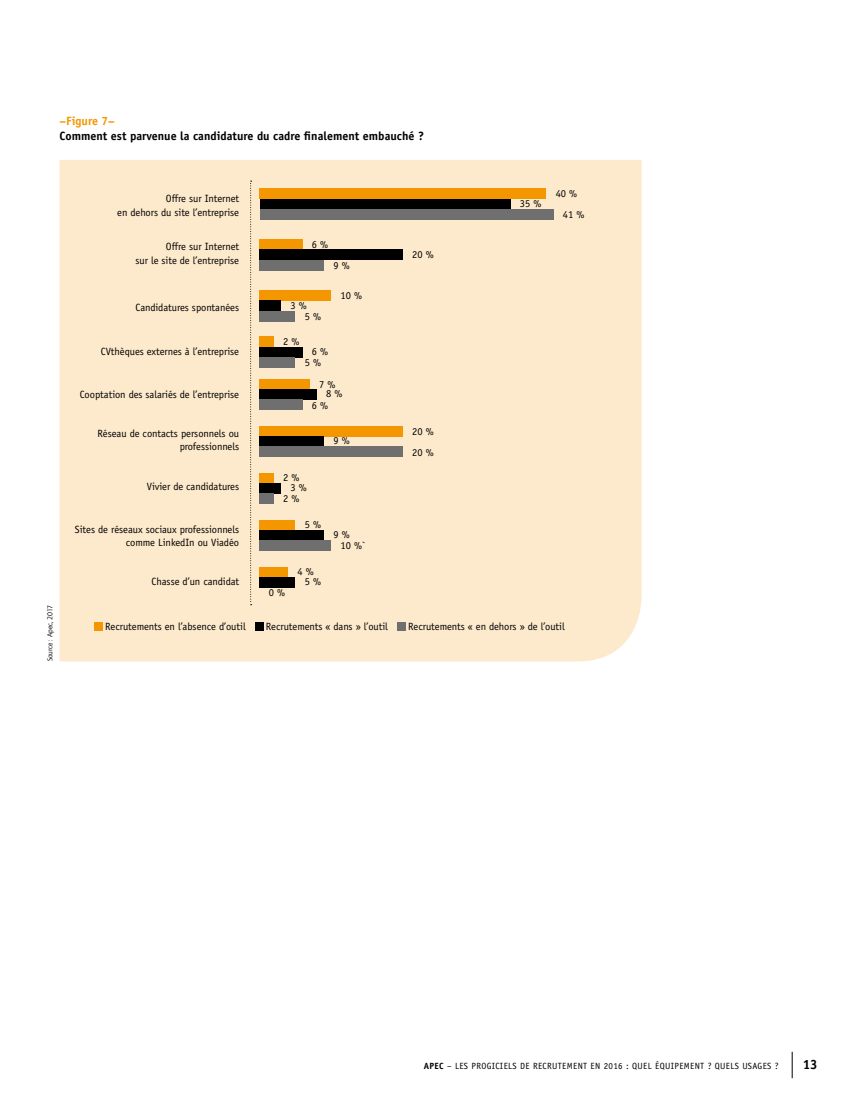
<style>
.page{position:relative;width:851px;height:1106px;background:#fff}
.page>*{position:absolute;margin:0;border:0;box-sizing:border-box;transform-origin:0 0}
.t1{font:700 13.5px "Officina Sans";color:#000}
.t2{font:700 12px "Officina Sans";color:#000}
.t3{font:700 12px "Officina Sans";color:#f49600}
.t4{font:10.5px/13.5px "Officina Sans";letter-spacing:-.005em;color:#000}
.t5{font:9px "Officina Sans";letter-spacing:.04em;color:#000}
.t6{font:7.5px "Quay Itc T";color:#000}
.s1{font-weight:700}
</style>
<div class="page">
<svg style="left:791px;top:1051px;width:1px;height:27px"></svg>
<div style="left:60px;top:160px;width:581px;height:501px;background:#fdeacc"></div>
<svg style="left:250px;top:181px;width:2px;height:424px"></svg>
<div style="left:259px;top:188px;width:287px;height:11px;background:#f49600"></div>
<div style="left:259px;top:199px;width:251px;height:10px;background:#000"></div>
<div style="left:259px;top:209px;width:294px;height:11px;background:#706f6f"></div>
<div style="left:259px;top:239px;width:43px;height:11px;background:#f49600"></div>
<div style="left:259px;top:249px;width:144px;height:11px;background:#000"></div>
<div style="left:259px;top:260px;width:65px;height:11px;background:#706f6f"></div>
<div style="left:259px;top:290px;width:72px;height:11px;background:#f49600"></div>
<div style="left:259px;top:300px;width:22px;height:11px;background:#000"></div>
<div style="left:259px;top:311px;width:36px;height:10px;background:#706f6f"></div>
<div style="left:259px;top:336px;width:15px;height:11px;background:#f49600"></div>
<div style="left:259px;top:347px;width:43px;height:10px;background:#000"></div>
<div style="left:259px;top:357px;width:36px;height:11px;background:#706f6f"></div>
<div style="left:259px;top:379px;width:51px;height:10px;background:#f49600"></div>
<div style="left:259px;top:389px;width:58px;height:11px;background:#000"></div>
<div style="left:259px;top:399px;width:43px;height:11px;background:#706f6f"></div>
<div style="left:259px;top:426px;width:144px;height:10px;background:#f49600"></div>
<div style="left:259px;top:436px;width:65px;height:10px;background:#000"></div>
<div style="left:259px;top:446px;width:144px;height:11px;background:#706f6f"></div>
<div style="left:259px;top:473px;width:15px;height:10px;background:#f49600"></div>
<div style="left:259px;top:483px;width:22px;height:10px;background:#000"></div>
<div style="left:259px;top:493px;width:15px;height:11px;background:#706f6f"></div>
<div style="left:259px;top:520px;width:36px;height:10px;background:#f49600"></div>
<div style="left:259px;top:530px;width:65px;height:10px;background:#000"></div>
<div style="left:259px;top:540px;width:72px;height:11px;background:#706f6f"></div>
<div style="left:259px;top:566px;width:29px;height:11px;background:#f49600"></div>
<div style="left:259px;top:577px;width:36px;height:10px;background:#000"></div>
<div style="left:94px;top:622px;width:9px;height:9px;background:#f49600"></div>
<div style="left:255px;top:622px;width:8px;height:9px;background:#000"></div>
<div style="left:397px;top:622px;width:8px;height:9px;background:#706f6f"></div>
<p class="t3" style="left:60px;top:113px;width:57px">–Figure 7–</p>
<p class="t2" style="left:60px;top:128px;width:366px">Comment est parvenue la candidature du cadre finalement embauché ?</p>
<p class="t4" style="left:117px;top:192px;width:123px;text-align:right">Offre sur Internet<br>en dehors du site l’entreprise</p>
<p class="t4" style="left:135px;top:240px;width:105px;text-align:right">Offre sur Internet<br>sur le site de l’entreprise</p>
<p class="t4" style="left:136px;top:301px;width:105px">Candidatures spontanées</p>
<p class="t4" style="left:101px;top:344px;width:140px">CVthèques externes à l’entreprise</p>
<p class="t4" style="left:80px;top:388px;width:161px">Cooptation des salariés de l’entreprise</p>
<p class="t4" style="left:97px;top:427px;width:143px;text-align:right">Réseau de contacts personnels ou professionnels</p>
<p class="t4" style="left:147px;top:479px;width:94px">Vivier de candidatures</p>
<p class="t4" style="left:75px;top:522px;width:166px;text-align:right">Sites de réseaux sociaux professionnels comme LinkedIn ou Viadéo</p>
<p class="t4" style="left:152px;top:575px;width:89px">Chasse d’un candidat</p>
<p class="t4" style="left:312px;top:238px;width:18px">6 %</p>
<p class="t4" style="left:333px;top:259px;width:18px">9 %</p>
<p class="t4" style="left:340px;top:288px;width:23px">10 %</p>
<p class="t4" style="left:305px;top:299px;width:18px;line-height:11.2px;text-indent:-14px">3 %<br>5 %</p>
<p class="t4" style="left:283px;top:335px;width:18px">2 %</p>
<p class="t4" style="left:305px;top:346px;width:25px;line-height:11.2px;text-indent:7px">6 %<br>5 %</p>
<p class="t4" style="left:326px;top:379px;width:18px;line-height:9.8px;text-indent:-7px">7 %<br>8 %</p>
<p class="t4" style="left:312px;top:398px;width:18px">6 %</p>
<p class="t4" style="left:290px;top:473px;width:18px;line-height:9.8px;text-indent:-7px">2 %<br>3 %</p>
<p class="t4" style="left:283px;top:492px;width:18px">2 %</p>
<p class="t4" style="left:305px;top:518px;width:18px">5 %</p>
<p class="t4" style="left:269px;top:586px;width:18px">0 %</p>
<p class="t4" style="left:305px;top:567px;width:18px;line-height:9.8px;text-indent:-7px">4 %<br>5 %</p>
<p class="t4" style="left:333px;top:434px;width:18px">9 %</p>
<p class="t4" style="left:340px;top:529px;width:26px;line-height:11.2px;text-indent:-7px">9 %<br>10 %`</p>
<p class="t4" style="left:412px;top:247px;width:23px">20 %</p>
<p class="t4" style="left:412px;top:424px;width:23px">20 %</p>
<p class="t4" style="left:412px;top:445px;width:23px">20 %</p>
<p class="t4" style="left:519px;top:197px;width:23px">35 %</p>
<p class="t4" style="left:555px;top:187px;width:23px">40 %</p>
<p class="t4" style="left:562px;top:208px;width:23px">41 %</p>
<p class="t6" style="left:46px;top:661px;width:58px;rotate:-90deg">Source : Apec, 2017</p>
<p class="t4" style="left:105px;top:620px;width:142px">Recrutements en l’absence d’outil</p>
<p class="t4" style="left:266px;top:620px;width:124px">Recrutements « dans » l’outil</p>
<p class="t4" style="left:408px;top:620px;width:158px">Recrutements « en dehors » de l’outil</p>
<p class="t5" style="left:424px;top:1060px;width:356px"><span class="s1">APEC</span> – LES PROGICIELS DE RECRUTEMENT EN 2016 : QUEL ÉQUIPEMENT ? QUELS USAGES ?</p>
<p class="t1" style="left:802px;top:1055px;width:17px">13</p>
</div>
